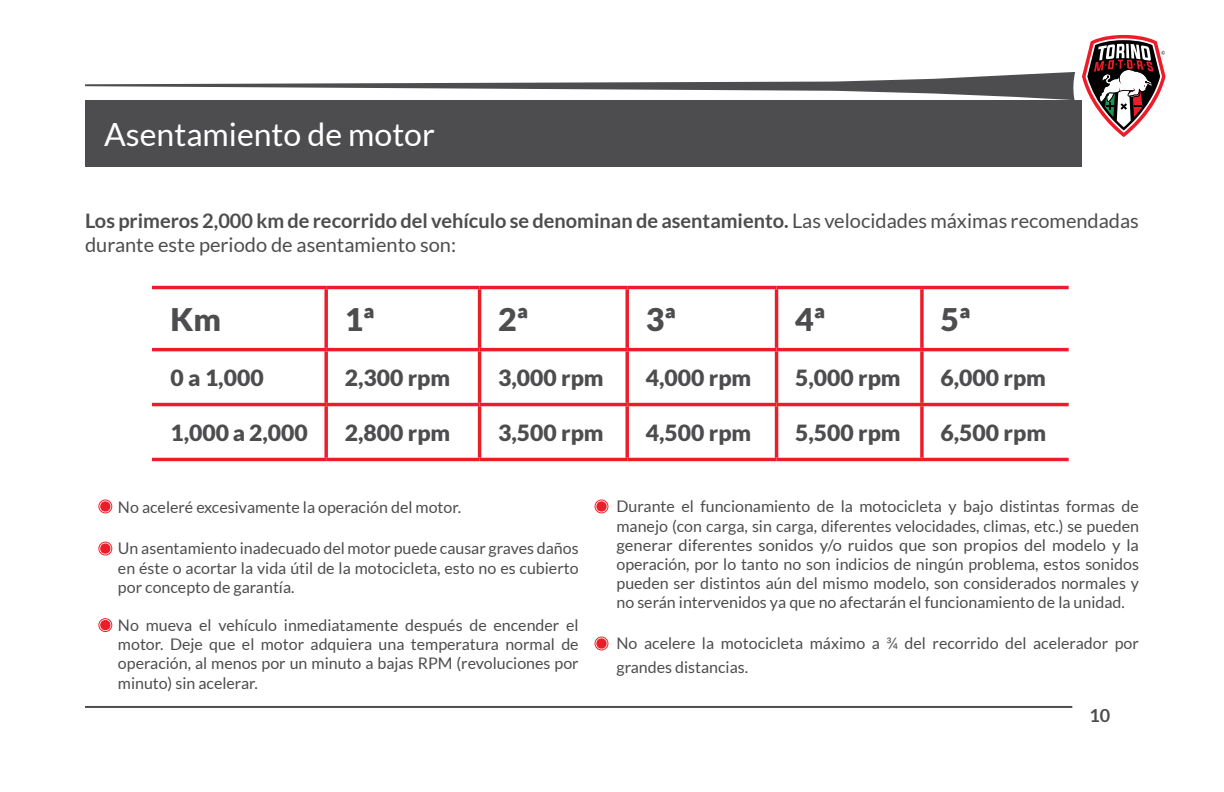
<style>
.page{position:relative;width:1224px;height:792px;background:#fff}
.page>*{position:absolute;margin:0;border:0;box-sizing:border-box;transform-origin:0 0}
.t1{font:32px "Lato";color:#fff}
.t2{font:900 31.2px "Lato";color:#4d4d4f}
.t3{font:900 22.2px "Lato";color:#4d4d4f}
.t4{font:20px/24px "Lato";color:#4d4d4f}
.t5{font:700 18px "Lato";color:#4d4d4f}
.t6{font:16px/19.2px "Lato";color:#4d4d4f;text-align:justify}
.s1{font-weight:700}
</style>
<div class="page">
<svg style="left:1082px;top:35px;width:84px;height:102px"></svg>
<hr style="left:85px;top:706px;width:987px;height:2px;background:#4d4d4f">
<svg style="left:85px;top:72px;width:990px;height:28px"></svg>
<div style="left:85px;top:100px;width:997px;height:67px;background:#4d4d4f"></div>
<div style="left:100px;top:501px;width:11px;height:11px;background:#ed1c29;border-radius:50%"></div>
<div style="left:98px;top:499px;width:14px;height:14px;border:1px solid #ed2127;border-radius:50%"></div>
<div style="left:596px;top:501px;width:11px;height:11px;background:#ed1c29;border-radius:50%"></div>
<div style="left:595px;top:499px;width:13px;height:14px;border:1px solid #ed2127;border-radius:50%"></div>
<div style="left:596px;top:638px;width:11px;height:11px;background:#ed1c29;border-radius:50%"></div>
<div style="left:595px;top:637px;width:13px;height:13px;border:1px solid #ed2127;border-radius:50%"></div>
<div style="left:100px;top:543px;width:11px;height:11px;background:#ed1c29;border-radius:50%"></div>
<div style="left:98px;top:542px;width:14px;height:14px;border:1px solid #ed2127;border-radius:50%"></div>
<div style="left:100px;top:620px;width:11px;height:10px;background:#ed1c29;border-radius:50%"></div>
<div style="left:98px;top:618px;width:14px;height:14px;border:1px solid #ed2127;border-radius:50%"></div>
<hr style="left:152px;top:286px;width:174px;height:3px;background:#ed1c29">
<hr style="left:326px;top:286px;width:154px;height:3px;background:#ed1c29">
<svg style="left:324px;top:289px;width:4px;height:59px"></svg>
<hr style="left:480px;top:286px;width:147px;height:3px;background:#ed1c29">
<hr style="left:478px;top:289px;width:3px;height:59px;background:#ed1c29">
<hr style="left:627px;top:286px;width:150px;height:3px;background:#ed1c29">
<svg style="left:625px;top:289px;width:4px;height:59px"></svg>
<hr style="left:777px;top:286px;width:145px;height:3px;background:#ed1c29">
<hr style="left:775px;top:289px;width:3px;height:59px;background:#ed1c29">
<hr style="left:922px;top:286px;width:147px;height:3px;background:#ed1c29">
<svg style="left:920px;top:289px;width:4px;height:59px"></svg>
<hr style="left:152px;top:348px;width:174px;height:3px;background:#ed1c29">
<hr style="left:326px;top:348px;width:154px;height:3px;background:#ed1c29">
<svg style="left:324px;top:351px;width:4px;height:52px"></svg>
<hr style="left:480px;top:348px;width:147px;height:3px;background:#ed1c29">
<hr style="left:478px;top:351px;width:3px;height:52px;background:#ed1c29">
<hr style="left:627px;top:348px;width:150px;height:3px;background:#ed1c29">
<svg style="left:625px;top:351px;width:4px;height:52px"></svg>
<hr style="left:777px;top:348px;width:145px;height:3px;background:#ed1c29">
<hr style="left:775px;top:351px;width:3px;height:52px;background:#ed1c29">
<hr style="left:922px;top:348px;width:147px;height:3px;background:#ed1c29">
<svg style="left:920px;top:351px;width:4px;height:52px"></svg>
<hr style="left:152px;top:403px;width:174px;height:3px;background:#ed1c29">
<hr style="left:326px;top:403px;width:154px;height:3px;background:#ed1c29">
<svg style="left:324px;top:406px;width:4px;height:52px"></svg>
<hr style="left:480px;top:403px;width:147px;height:3px;background:#ed1c29">
<hr style="left:478px;top:406px;width:3px;height:52px;background:#ed1c29">
<hr style="left:627px;top:403px;width:150px;height:3px;background:#ed1c29">
<svg style="left:625px;top:406px;width:4px;height:52px"></svg>
<hr style="left:777px;top:403px;width:145px;height:3px;background:#ed1c29">
<hr style="left:775px;top:406px;width:3px;height:52px;background:#ed1c29">
<hr style="left:922px;top:403px;width:147px;height:3px;background:#ed1c29">
<svg style="left:920px;top:406px;width:4px;height:52px"></svg>
<hr style="left:152px;top:458px;width:174px;height:3px;background:#ed1c29">
<hr style="left:326px;top:458px;width:154px;height:3px;background:#ed1c29">
<hr style="left:480px;top:458px;width:147px;height:3px;background:#ed1c29">
<hr style="left:627px;top:458px;width:150px;height:3px;background:#ed1c29">
<hr style="left:777px;top:458px;width:145px;height:3px;background:#ed1c29">
<hr style="left:922px;top:458px;width:147px;height:3px;background:#ed1c29">
<h1 class="t1" style="left:104px;top:117px;width:332px">Asentamiento de motor</h1>
<p class="t4" style="left:85px;top:209px;width:1055px"><span class="s1">Los primeros 2,000 km de recorrido del vehículo se denominan de asentamiento.</span> Las velocidades máximas recomendadas durante este periodo de asentamiento son:</p>
<h2 class="t2" style="left:170px;top:301px;width:52px">Km</h2>
<h2 class="t2" style="left:345px;top:301px;width:31px">1ª</h2>
<h2 class="t2" style="left:498px;top:301px;width:31px">2ª</h2>
<h2 class="t2" style="left:646px;top:301px;width:31px">3ª</h2>
<h2 class="t2" style="left:795px;top:301px;width:31px">4ª</h2>
<h2 class="t2" style="left:940px;top:301px;width:31px">5ª</h2>
<h3 class="t3" style="left:170px;top:365px;width:95px">0 a 1,000</h3>
<h3 class="t3" style="left:345px;top:365px;width:107px">2,300 rpm</h3>
<h3 class="t3" style="left:498px;top:365px;width:107px">3,000 rpm</h3>
<h3 class="t3" style="left:646px;top:365px;width:107px">4,000 rpm</h3>
<h3 class="t3" style="left:795px;top:365px;width:107px">5,000 rpm</h3>
<h3 class="t3" style="left:940px;top:365px;width:107px">6,000 rpm</h3>
<h3 class="t3" style="left:170px;top:420px;width:139px">1,000 a 2,000</h3>
<h3 class="t3" style="left:345px;top:420px;width:107px">2,800 rpm</h3>
<h3 class="t3" style="left:498px;top:420px;width:107px">3,500 rpm</h3>
<h3 class="t3" style="left:646px;top:420px;width:107px">4,500 rpm</h3>
<h3 class="t3" style="left:795px;top:420px;width:107px">5,500 rpm</h3>
<h3 class="t3" style="left:940px;top:420px;width:107px">6,500 rpm</h3>
<p class="t6" style="left:118px;top:497px;width:345px">No aceleré excesivamente la operación del motor.</p>
<p class="t6" style="left:118px;top:539px;width:462px">Un asentamiento inadecuado del motor puede causar graves daños en éste o acortar la vida útil de la motocicleta, esto no es cubierto por concepto de garantía.</p>
<p class="t6" style="left:118px;top:616px;width:462px">No mueva el vehículo inmediatamente después de encender el motor. Deje que el motor adquiera una temperatura normal de operación, al menos por un minuto a bajas RPM (revoluciones por minuto) sin acelerar.</p>
<p class="t6" style="left:617px;top:497px;width:524px">Durante el funcionamiento de la motocicleta y bajo distintas formas de manejo (con carga, sin carga, diferentes velocidades, climas, etc.) se pueden generar diferentes sonidos y/o ruidos que son propios del modelo y la operación, por lo tanto no son indicios de ningún problema, estos sonidos pueden ser distintos aún del mismo modelo, son considerados normales y no serán intervenidos ya que no afectarán el funcionamiento de la unidad.</p>
<p class="t6" style="left:617px;top:632px;width:524px;line-height:24px">No acelere la motocicleta máximo a ¾ del recorrido del acelerador por grandes distancias.</p>
<p class="t5" style="left:1089px;top:706px;width:22px">10</p>
</div>
